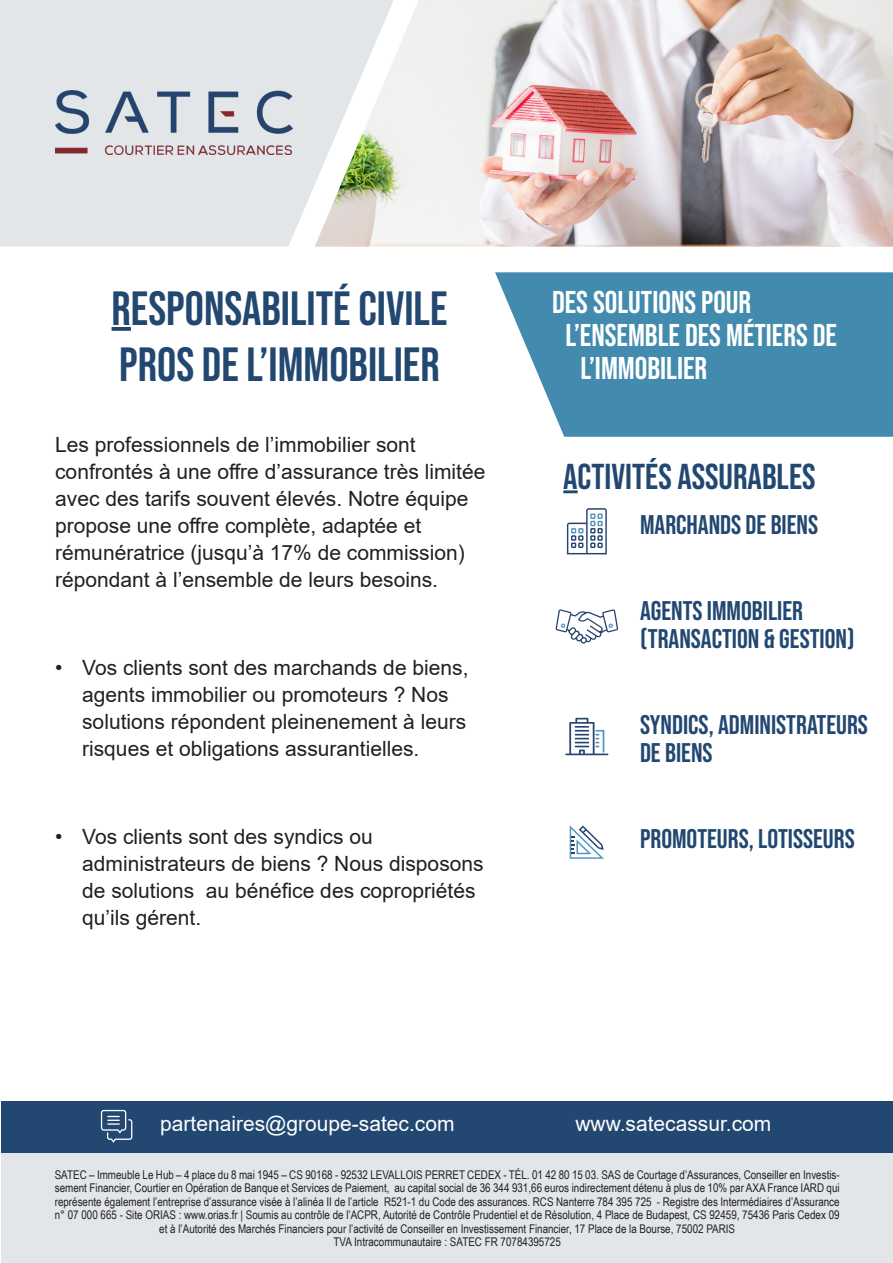
<style>
.page{position:relative;width:893px;height:1263px;background:#fff}
.page>*{position:absolute;margin:0;border:0;box-sizing:border-box;transform-origin:0 0}
.t1{font:48px "Bebas Neue";color:#224871}
.t2{font:36px "Bebas Neue";color:#224871}
.t3{font:31.5px "Bebas Neue";color:#fff}
.t4{font:27px/28.5px "Bebas Neue";color:#224871}
.Style_de_paragraphe{font:21px/27px "Arial";color:#231f20}
.t5{font:21px "Arial";color:#fff}
.t6{font:12px/13.5px "Arial Narrow";color:#231f20;text-align:center}
</style>
<div class="page">
<div style="left:1px;top:1152px;width:892px;height:111px;background:#e2e6e8"></div>
<div style="left:1px;top:1101px;width:892px;height:51px;background:#224871"></div>
<div style="left:0;top:0;width:315px;height:247px;background:#e2e6e8"></div>
<svg style="left:495px;top:272px;width:398px;height:165px;background:#5395b5"></svg>
<svg style="left:101px;top:1110px;width:31px;height:32px"></svg>
<svg style="left:112px;top:327px;width:19px;height:4px"></svg>
<img style="left:55px;top:90px;width:238px;height:64px">
<img style="left:315px;top:0;width:578px;height:247px">
<hr style="left:563px;top:490px;width:15px;height:3px;background:#224871">
<svg style="left:565px;top:718px;width:43px;height:37px"></svg>
<svg style="left:570px;top:825px;width:34px;height:34px"></svg>
<svg style="left:567px;top:508px;width:40px;height:46px"></svg>
<svg style="left:556px;top:609px;width:62px;height:35px"></svg>
<p class="t1" style="left:112px;top:281px;width:337px">RESPONSABILITÉ CIVILE</p>
<p class="t1" style="left:119px;top:337px;width:322px">PROS DE L’IMMOBILIER</p>
<p class="Style_de_paragraphe" style="left:55px;top:431px;width:432px">Les professionnels de l’immobilier sont confrontés à une offre d’assurance très limitée avec des tarifs souvent élevés. Notre équipe propose une offre complète, adaptée et rémunératrice (jusqu’à 17% de commission) répondant à l’ensemble de leurs besoins.</p>
<p class="Style_de_paragraphe" style="left:82px;top:654px;width:388px;text-indent:-27px">• Vos clients sont des marchands de biens, agents immobilier ou promoteurs ? Nos solutions répondent pleinenement à leurs risques et obligations assurantielles.</p>
<p class="Style_de_paragraphe" style="left:82px;top:823px;width:403px;text-indent:-27px">• Vos clients sont des syndics ou administrateurs de biens ? Nous disposons de solutions au bénéfice des copropriétés qu’ils gérent.</p>
<p class="t3" style="left:552px;top:284px;width:201px">DES SOLUTIONS POUR</p>
<p class="t3" style="left:565px;top:317px;width:273px">L’ENSEMBLE DES MÉTIERS DE</p>
<p class="t3" style="left:580px;top:350px;width:128px">L’IMMOBILIER</p>
<p class="t2" style="left:563px;top:456px;width:254px">ACTIVITÉS ASSURABLES</p>
<p class="t4" style="left:640px;top:510px;width:180px">MARCHANDS DE BIENS</p>
<p class="t4" style="left:640px;top:596px;width:216px">AGENTS IMMOBILIER (TRANSACTION &amp; GESTION)</p>
<p class="t4" style="left:640px;top:710px;width:229px">SYNDICS, ADMINISTRATEURS<br>DE BIENS</p>
<p class="t4" style="left:640px;top:824px;width:216px">PROMOTEURS, LOTISSEURS</p>
<h3 class="t5" style="left:160px;top:1109px;width:296px">partenaires@groupe-satec.com</h3>
<h3 class="t5" style="left:575px;top:1109px;width:198px">www.satecassur.com</h3>
<p class="t6" style="left:55px;top:1167px;width:786px">SATEC – Immeuble Le Hub – 4 place du 8 mai 1945 – CS 90168 - 92532 LEVALLOIS PERRET CEDEX - TÉL. 01 42 80 15 03. SAS de Courtage d’Assurances, Conseiller en Investis&shy;sement Financier, Courtier en Opération de Banque et Services de Paiement, au capital social de 36 344 931,66 euros indirectement détenu à plus de 10% par AXA France IARD qui représente également l’entreprise d’assurance visée à l’alinéa II de l’article R521-1 du Code des assurances. RCS Nanterre 784 395 725 - Registre des Intermédiaires d’Assurance n° 07 000 665 - Site ORIAS : www.orias.fr | Soumis au contrôle de l’ACPR, Autorité de Contrôle Prudentiel et de Résolution, 4 Place de Budapest, CS 92459, 75436 Paris Cedex 09 et à l’Autorité des Marchés Financiers pour l’activité de Conseiller en Investissement Financier, 17 Place de la Bourse, 75002 PARIS<br>TVA Intracommunautaire : SATEC FR 70784395725</p>
</div>
